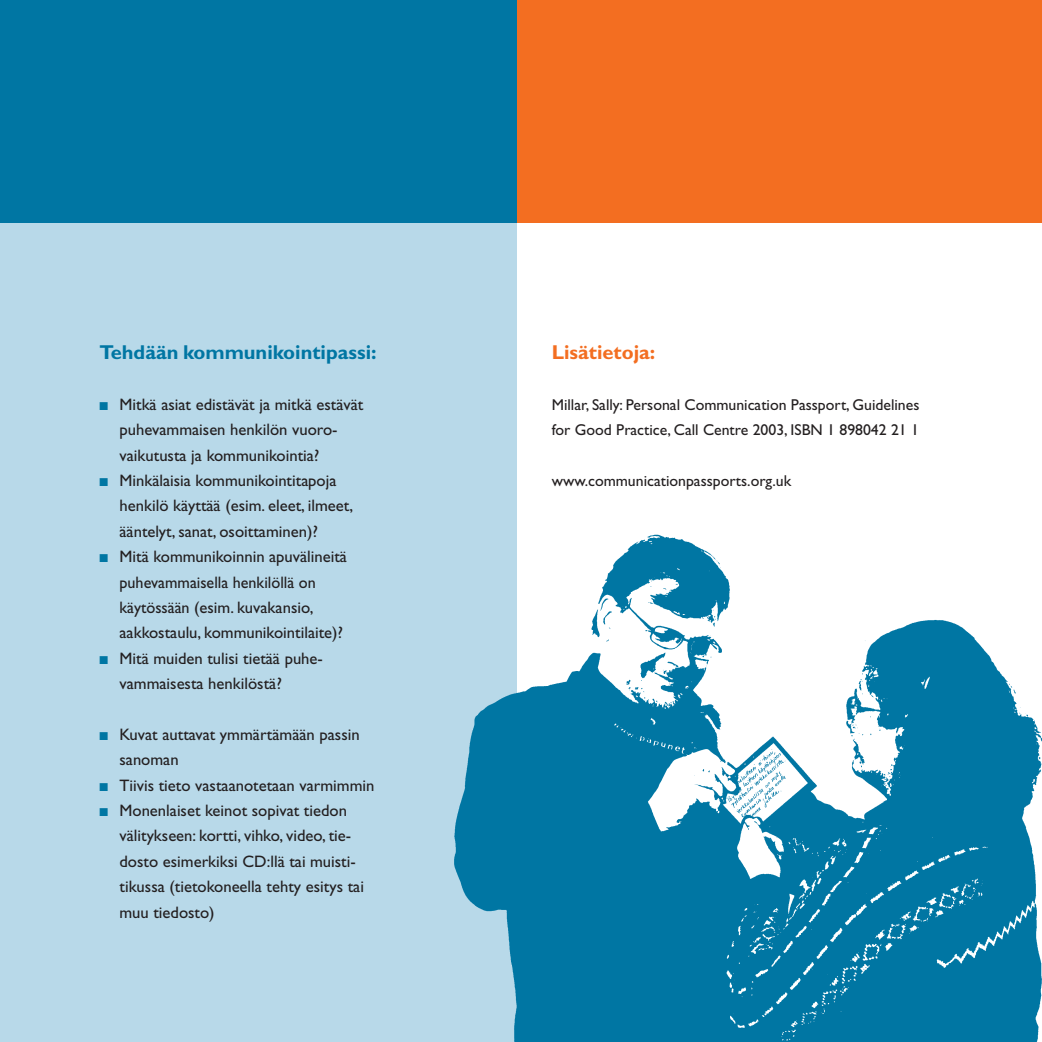
<style>
.page{position:relative;width:1042px;height:1042px;background:#fff}
.page>*{position:absolute;margin:0;border:0;box-sizing:border-box;transform-origin:0 0}
.t1{font:700 20.12px "Gill Sans";color:#0076a3}
.t2{font:700 20.12px "Gill Sans";color:#f36e21}
.t3{font:16.62px/25.4px "Gill Sans";color:#231f20}
.t4{font:15.75px/25.4px "Gill Sans";color:#231f20}
.s1{color:#0076a3}
</style>
<div class="page">
<div style="left:0;top:0;width:1042px;height:223px;background:#f36e21"></div>
<div style="left:0;top:0;width:516px;height:1042px;background:#b8d9e9"></div>
<img style="left:454px;top:523px;width:588px;height:519px">
<div style="left:0;top:0;width:516px;height:223px;background:#0076a3"></div>
<p class="t1" style="left:100px;top:340px;width:278px">Tehdään kommunikointipassi:</p>
<p class="t3" style="left:119px;top:391px;width:245px;text-indent:-20px"><span class="s1">■</span> Mitkä asiat edistävät ja mitkä estävät puhevammaisen henkilön vuoro&shy;vaikutusta ja kommunikointia?</p>
<p class="t3" style="left:119px;top:468px;width:235px;text-indent:-20px"><span class="s1">■</span> Minkälaisia kommunikointitapoja henkilö käyttää (esim. eleet, ilmeet, ääntelyt, sanat, osoittaminen)?</p>
<p class="t3" style="left:119px;top:544px;width:229px;text-indent:-20px"><span class="s1">■</span> Mitä kommunikoinnin apuvälineitä puhevammaisella henkilöllä on käytössään (esim. kuvakansio, aakkostaulu, kommunikointilaite)?</p>
<p class="t3" style="left:119px;top:645px;width:205px;text-indent:-20px"><span class="s1">■</span> Mitä muiden tulisi tietää puhe&shy;vammaisesta henkilöstä?</p>
<p class="t3" style="left:119px;top:721px;width:242px;text-indent:-20px"><span class="s1">■</span> Kuvat auttavat ymmärtämään passin sanoman</p>
<p class="t3" style="left:100px;top:772px;width:276px"><span class="s1">■</span> Tiivis tieto vastaanotetaan varmimmin</p>
<p class="t3" style="left:119px;top:797px;width:246px;text-indent:-20px"><span class="s1">■</span> Monenlaiset keinot sopivat tiedon välitykseen: kortti, vihko, video, tie&shy;dosto esimerkiksi CD:llä tai muisti&shy;tikussa (tietokoneella tehty esitys tai muu tiedosto)</p>
<p class="t2" style="left:552px;top:340px;width:105px">Lisätietoja:</p>
<p class="t4" style="left:552px;top:392px;width:369px">Millar, Sally: Personal Communication Passport, Guidelines for Good Practice, Call Centre 2003, ISBN 1 898</p>
<p class="t4" style="left:863px;top:417px;width:16px">0422</p>
<p class="t4" style="left:899px;top:417px;width:22px">1 1</p>
<p class="t4" style="left:552px;top:468px;width:241px">www.communicationpassports.org.uk</p>
</div>
